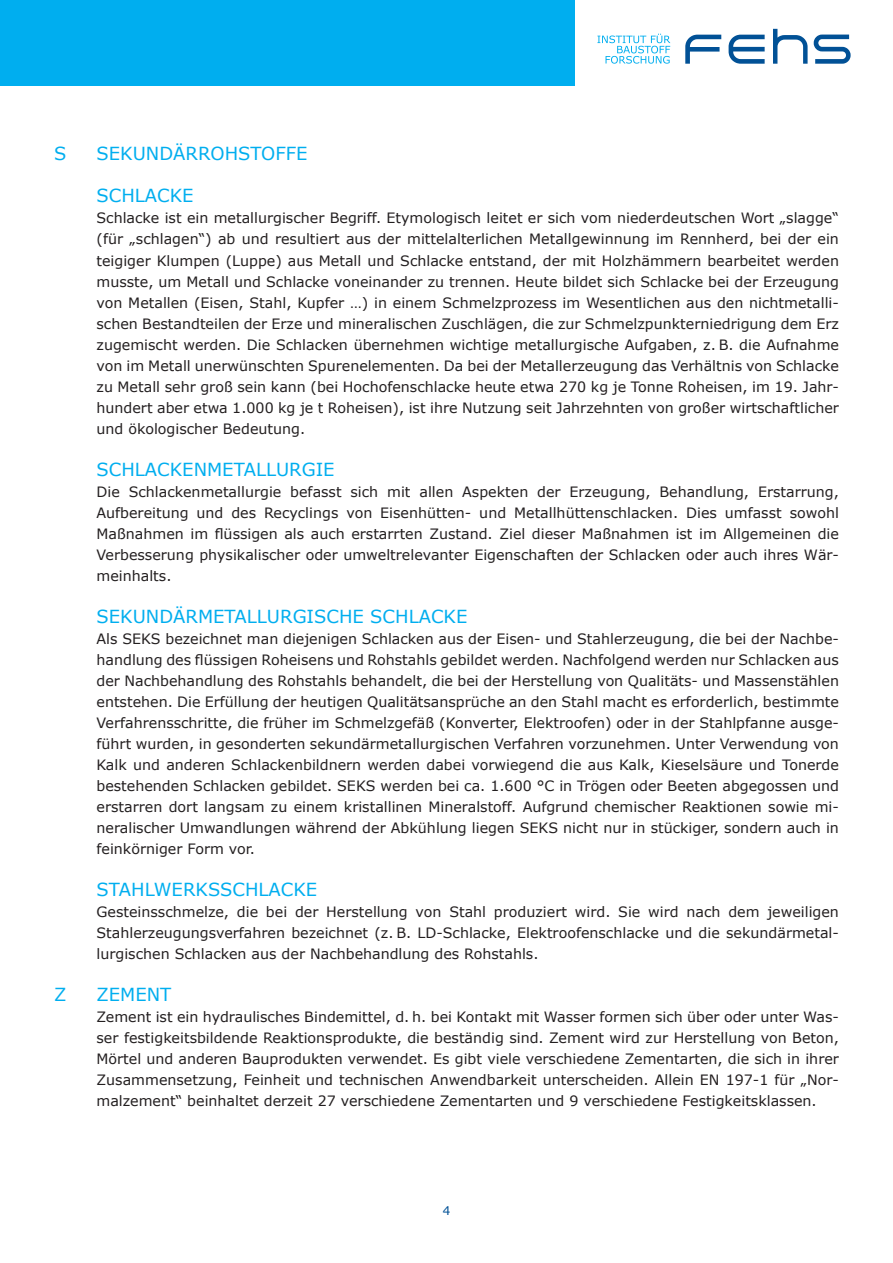
<style>
.page{position:relative;width:893px;height:1263px;background:#fff}
.page>*{position:absolute;margin:0;border:0;box-sizing:border-box;transform-origin:0 0}
.t1{font:18px "Verdana";color:#00aeef}
.t2{font:14.25px/21px "Verdana";color:#231f20;text-align:justify}
.t3{font:12px "Verdana";color:#015196}
</style>
<div class="page">
<svg style="left:685px;top:35px;width:36px;height:29px"></svg>
<svg style="left:729px;top:35px;width:36px;height:29px"></svg>
<svg style="left:773px;top:29px;width:35px;height:35px"></svg>
<svg style="left:814px;top:35px;width:37px;height:29px"></svg>
<svg style="left:597px;top:34px;width:73px;height:30px"></svg>
<div style="left:0;top:0;width:574px;height:85px;background:#00aeef"></div>
<p class="t1" style="left:54px;top:142px;width:14px">S</p>
<p class="t1" style="left:97px;top:142px;width:212px">SEKUNDÄRROHSTOFFE</p>
<p class="t1" style="left:97px;top:184px;width:99px">SCHLACKE</p>
<p class="t2" style="left:97px;top:208px;width:744px">Schlacke ist ein metallurgischer Begriff. Etymologisch leitet er sich vom niederdeutschen Wort „slagge“ (für „schlagen“) ab und resultiert aus der mittelalterlichen Metallgewinnung im Rennherd, bei der ein teigiger Klumpen (Luppe) aus Metall und Schlacke entstand, der mit Holzhämmern bearbeitet werden musste, um Metall und Schlacke voneinander zu trennen. Heute bildet sich Schlacke bei der Erzeugung von Metallen (Eisen, Stahl, Kupfer …) in einem Schmelzprozess im Wesentlichen aus den nichtmetalli&shy;schen Bestandteilen der Erze und mineralischen Zuschlägen, die zur Schmelzpunkterniedrigung dem Erz zugemischt werden. Die Schlacken übernehmen wichtige metallurgische Aufgaben, z. B. die Aufnahme von im Metall unerwünschten Spurenelementen. Da bei der Metallerzeugung das Verhältnis von Schlacke zu Metall sehr groß sein kann (bei Hochofenschlacke heute etwa 270 kg je Tonne Roheisen, im 19. Jahr&shy;hundert aber etwa 1.000 kg je t Roheisen), ist ihre Nutzung seit Jahrzehnten von großer wirtschaftlicher und ökologischer Bedeutung.</p>
<p class="t1" style="left:97px;top:457px;width:240px">SCHLACKENMETALLURGIE</p>
<p class="t2" style="left:97px;top:481px;width:744px">Die Schlackenmetallurgie befasst sich mit allen Aspekten der Erzeugung, Behandlung, Erstarrung, Aufbereitung und des Recyclings von Eisenhütten- und Metallhüttenschlacken. Dies umfasst sowohl Maßnahmen im flüssigen als auch erstarrten Zustand. Ziel dieser Maßnahmen ist im Allgemeinen die Verbesserung physikalischer oder umweltrelevanter Eigenschaften der Schlacken oder auch ihres Wär&shy;meinhalts.</p>
<p class="t1" style="left:97px;top:604px;width:372px">SEKUNDÄRMETALLURGISCHE SCHLACKE</p>
<p class="t2" style="left:97px;top:628px;width:744px">Als SEKS bezeichnet man diejenigen Schlacken aus der Eisen- und Stahlerzeugung, die bei der Nachbe&shy;handlung des flüssigen Roheisens und Rohstahls gebildet werden. Nachfolgend werden nur Schlacken aus der Nachbehandlung des Rohstahls behandelt, die bei der Herstellung von Qualitäts- und Massenstählen entstehen. Die Erfüllung der heutigen Qualitätsansprüche an den Stahl macht es erforderlich, bestimmte Verfahrensschritte, die früher im Schmelzgefäß (Konverter, Elektroofen) oder in der Stahlpfanne ausge&shy;führt wurden, in gesonderten sekundärmetallurgischen Verfahren vorzunehmen. Unter Verwendung von Kalk und anderen Schlackenbildnern werden dabei vorwiegend die aus Kalk, Kieselsäure und Tonerde bestehenden Schlacken gebildet. SEKS werden bei ca. 1.600 °C in Trögen oder Beeten abgegossen und erstarren dort langsam zu einem kristallinen Mineralstoff. Aufgrund chemischer Reaktionen sowie mi&shy;neralischer Umwandlungen während der Abkühlung liegen SEKS nicht nur in stückiger, sondern auch in feinkörniger Form vor.</p>
<p class="t1" style="left:97px;top:877px;width:222px">STAHLWERKSSCHLACKE</p>
<p class="t2" style="left:97px;top:901px;width:744px">Gesteinsschmelze, die bei der Herstellung von Stahl produziert wird. Sie wird nach dem jeweiligen Stahlerzeugungsverfahren bezeichnet (z. B. LD-Schlacke, Elektroofenschlacke und die sekundärmetal&shy;lurgischen Schlacken aus der Nachbehandlung des Rohstahls.</p>
<p class="t1" style="left:54px;top:982px;width:14px">Z</p>
<p class="t1" style="left:97px;top:982px;width:76px">ZEMENT</p>
<p class="t2" style="left:97px;top:1006px;width:744px">Zement ist ein hydraulisches Bindemittel, d. h. bei Kontakt mit Wasser formen sich über oder unter Was&shy;ser festigkeitsbildende Reaktionsprodukte, die beständig sind. Zement wird zur Herstellung von Beton, Mörtel und anderen Bauprodukten verwendet. Es gibt viele verschiedene Zementarten, die sich in ihrer Zusammensetzung, Feinheit und technischen Anwendbarkeit unterscheiden. Allein EN 197-1 für „Nor&shy;malzement“ beinhaltet derzeit 27 verschiedene Zementarten und 9 verschiedene Festigkeitsklassen.</p>
<p class="t3" style="left:443px;top:1202px;width:9px">4</p>
</div>
